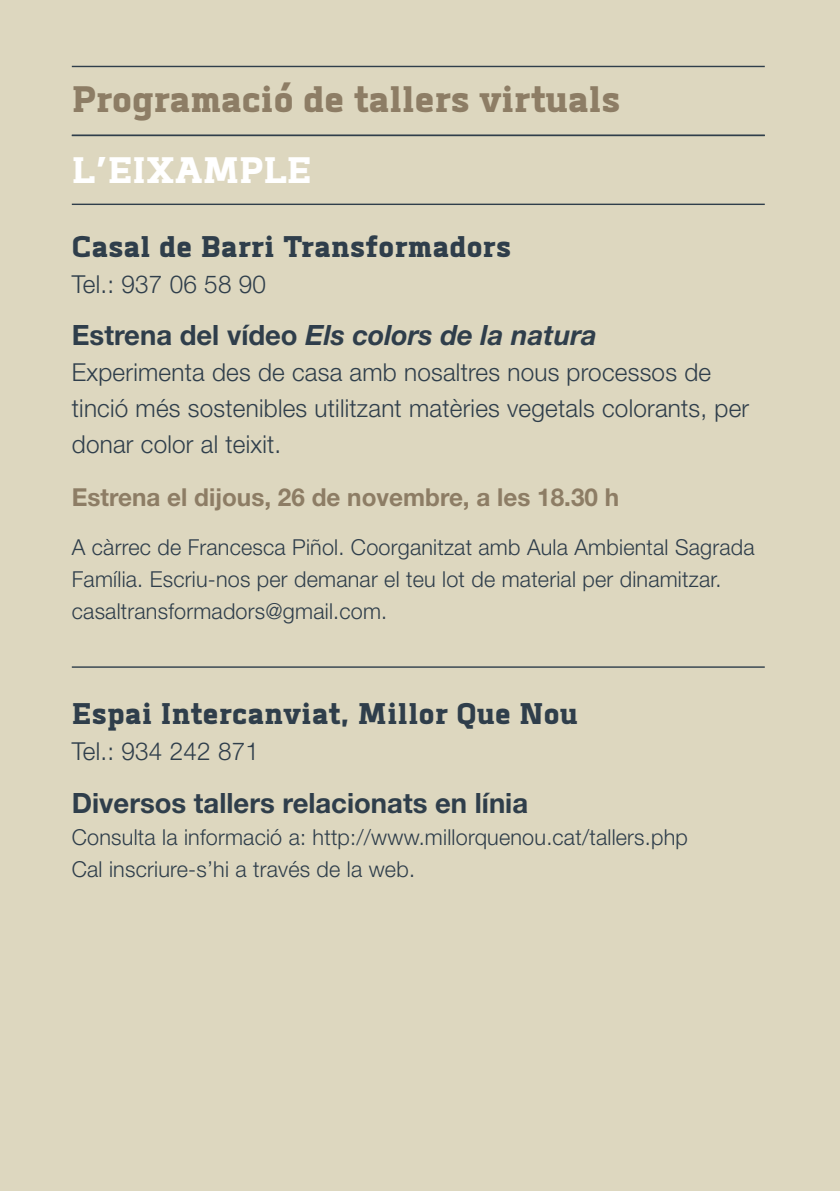
<style>
.page{position:relative;width:840px;height:1191px;background:#fff}
.page>*{position:absolute;margin:0;border:0;box-sizing:border-box;transform-origin:0 0}
.t1{font:900 46.8px "Abula";color:#8d7d65}
.t2{font:900 46.8px "Abula";color:#fff}
.t3{font:900 38px "Abula";letter-spacing:.01em;color:#2f3e4b}
.t4{font:italic 700 28px "Helvetica Neue";color:#2f3e4b}
.t5{font:700 28px "Helvetica Neue";color:#2f3e4b}
.t6{font:300 24.8px/35.8px "Helvetica Neue";letter-spacing:.01em;color:#2f3e4b}
.t7{font:700 24.8px "Helvetica Neue";color:#8d7d65}
.t8{font:300 22px/32px "Helvetica Neue";letter-spacing:.01em;color:#2f3e4b}
.s1{font-style:normal}
</style>
<div class="page">
<div style="left:0;top:0;width:839px;height:1191px;background:#ddd7bf"></div>
<hr style="left:72px;top:66px;width:692px;height:1px;background:#2f3e4b">
<hr style="left:72px;top:135px;width:692px;height:1px;background:#2f3e4b">
<hr style="left:72px;top:204px;width:692px;height:1px;background:#2f3e4b">
<hr style="left:72px;top:666px;width:692px;height:2px;background:#2f3e4b">
<h1 class="t1" style="left:72px;top:73px;width:549px">Programació de tallers virtuals</h1>
<h1 class="t2" style="left:72px;top:144px;width:241px">L’EIXAMPLE</h1>
<h2 class="t3" style="left:72px;top:225px;width:440px">Casal de Barri Transformadors</h2>
<p class="t6" style="left:72px;top:265px;width:195px">Tel.: 937 06 58 90</p>
<p class="t4" style="left:72px;top:318px;width:526px"><span class="s1">Estrena del vídeo</span> Els colors de la natura</p>
<p class="t6" style="left:72px;top:354px;width:678px">Experimenta des de casa amb nosaltres nous processos de tinció més sostenibles utilitzant matèries vegetals colorants, per donar color al teixit.</p>
<p class="t7" style="left:72px;top:481px;width:548px">Estrena el dijous, 26 de novembre, a les 18.30 h</p>
<p class="t8" style="left:72px;top:530px;width:684px">A càrrec de Francesca Piñol. Coorganitzat amb Aula Ambiental Sagrada<br>Família. Escriu-nos per demanar el teu lot de material per dinamitzar. casaltransformadors@gmail.com.</p>
<h2 class="t3" style="left:72px;top:692px;width:507px">Espai Intercanviat, Millor Que Nou</h2>
<p class="t6" style="left:72px;top:732px;width:189px">Tel.: 934 242 871</p>
<p class="t5" style="left:72px;top:785px;width:457px">Diversos tallers relacionats en línia</p>
<p class="t8" style="left:72px;top:820px;width:617px">Consulta la informació a: http://www.millorquenou.cat/tallers.php<br>Cal inscriure-s’hi a través de la web.</p>
</div>
